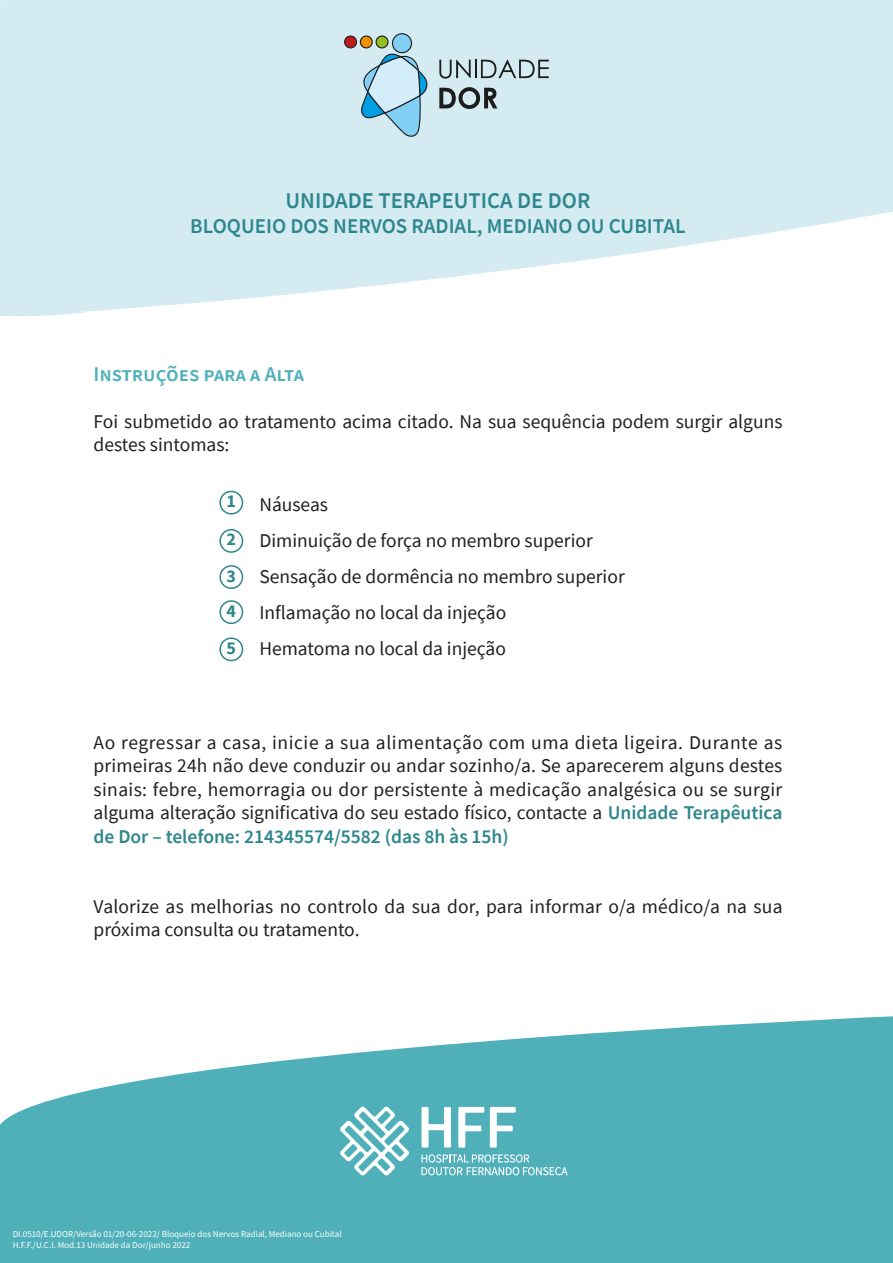
<style>
.page{position:relative;width:893px;height:1263px;background:#fff}
.page>*{position:absolute;margin:0;border:0;box-sizing:border-box;transform-origin:0 0}
.t1{font:600 22.5px "Source Sans Pro";color:#2d878c}
.t2{font:600 21px "Source Sans Pro";color:#2d878c}
.t3{font:600 21px "Source Sans Pro";color:#4fb0ba}
.t4{font:19.5px/23.4px "Source Sans Pro";color:#231f20}
.t5{font:700 18px/38.2px "Source Sans Pro";color:#2d878c}
.t6{font:9px/10.8px "Source Sans Pro";color:#fff}
.s1{font-weight:600;color:#2d878c}
</style>
<div class="page">
<svg style="left:0;top:0;width:893px;height:317px;background:#daedf3"></svg>
<div style="left:392px;top:34px;width:19px;height:19px;background:#82cff5;border-radius:50%"></div>
<div style="left:392px;top:33px;width:20px;height:20px;border:1px solid #1c1c1c;border-radius:50%"></div>
<svg style="left:376px;top:36px;width:12px;height:12px"></svg>
<div style="left:376px;top:35px;width:13px;height:13px;border:1px solid #1c1c1c;border-radius:50%"></div>
<div style="left:360px;top:36px;width:12px;height:12px;background:#f29100;border-radius:50%"></div>
<div style="left:360px;top:35px;width:13px;height:13px;border:1px solid #1c1c1c;border-radius:50%"></div>
<div style="left:345px;top:36px;width:11px;height:12px;background:#bd1c1c;border-radius:50%"></div>
<div style="left:344px;top:35px;width:13px;height:13px;border:1px solid #1c1c1c;border-radius:50%"></div>
<svg style="left:360px;top:52px;width:69px;height:86px;background:#a8d0e2"></svg>
<svg style="left:439px;top:60px;width:110px;height:19px;background:#a2b3b8"></svg>
<svg style="left:439px;top:87px;width:58px;height:22px"></svg>
<svg style="left:0;top:1016px;width:893px;height:247px;background:#69bbc4"></svg>
<svg style="left:422px;top:1107px;width:29px;height:40px"></svg>
<svg style="left:458px;top:1107px;width:26px;height:40px"></svg>
<svg style="left:490px;top:1107px;width:26px;height:40px"></svg>
<svg style="left:421px;top:1154px;width:147px;height:21px;background:#7ac3ca"></svg>
<svg style="left:340px;top:1106px;width:69px;height:70px"></svg>
<div style="left:219px;top:491px;width:24px;height:23px;border:2px solid #2d878c;border-radius:50%"></div>
<div style="left:219px;top:529px;width:24px;height:24px;border:2px solid #2d878c;border-radius:50%"></div>
<div style="left:219px;top:565px;width:24px;height:24px;border:2px solid #2d878c;border-radius:50%"></div>
<div style="left:219px;top:600px;width:24px;height:24px;border:2px solid #2d878c;border-radius:50%"></div>
<div style="left:219px;top:637px;width:24px;height:24px;border:2px solid #2d878c;border-radius:50%"></div>
<p class="t1" style="left:286px;top:186px;width:306px">UNIDADE TERAPEUTICA DE DOR</p>
<p class="t2" style="left:190px;top:213px;width:497px">BLOQUEIO DOS NERVOS RADIAL, MEDIANO OU CUBITAL</p>
<p class="t3" style="left:94px;top:360px;width:212px">Instruções para a Alta</p>
<p class="t4" style="left:94px;top:410px;width:690px">Foi submetido ao tratamento acima citado. Na sua sequência podem surgir alguns destes sintomas:</p>
<p class="t5" style="left:227px;top:482px;width:11px">1<br>2</p>
<p class="t5" style="left:227px;top:558px;width:11px;line-height:35.1px">3<br>4</p>
<p class="t5" style="left:227px;top:628px;width:11px">5</p>
<p class="t4" style="left:259px;top:486px;width:367px;line-height:36.2px">Náuseas<br>Diminuição de força no membro superior<br>Sensação de dormência no membro superior<br>Inflamação no local da injeção<br>Hematoma no local da injeção</p>
<p class="t4" style="left:94px;top:731px;width:690px;text-align:justify">Ao regressar a casa, inicie a sua alimentação com uma dieta ligeira. Durante as primeiras 24h não deve conduzir ou andar sozinho/a. Se aparecerem alguns destes sinais: febre, hemorragia ou dor persistente à medicação analgésica ou se surgir alguma alteração significativa do seu estado físico, contacte a <span class="s1">Unidade Terapêutica de Dor – telefone: 214345574/5582 (das 8h às 15h)</span></p>
<p class="t4" style="left:94px;top:894px;width:690px">Valorize as melhorias no controlo da sua dor, para informar o/a médico/a na sua próxima consulta ou tratamento.</p>
<p class="t6" style="left:13px;top:1228px;width:330px">DI.0510/E.UDOR/Versão 01/20-06-2022/ Bloqueio dos Nervos Radial, Mediano ou Cubital<br>H.F.F./U.C.I. Mod.13 Unidade da Dor/junho 2022</p>
</div>
